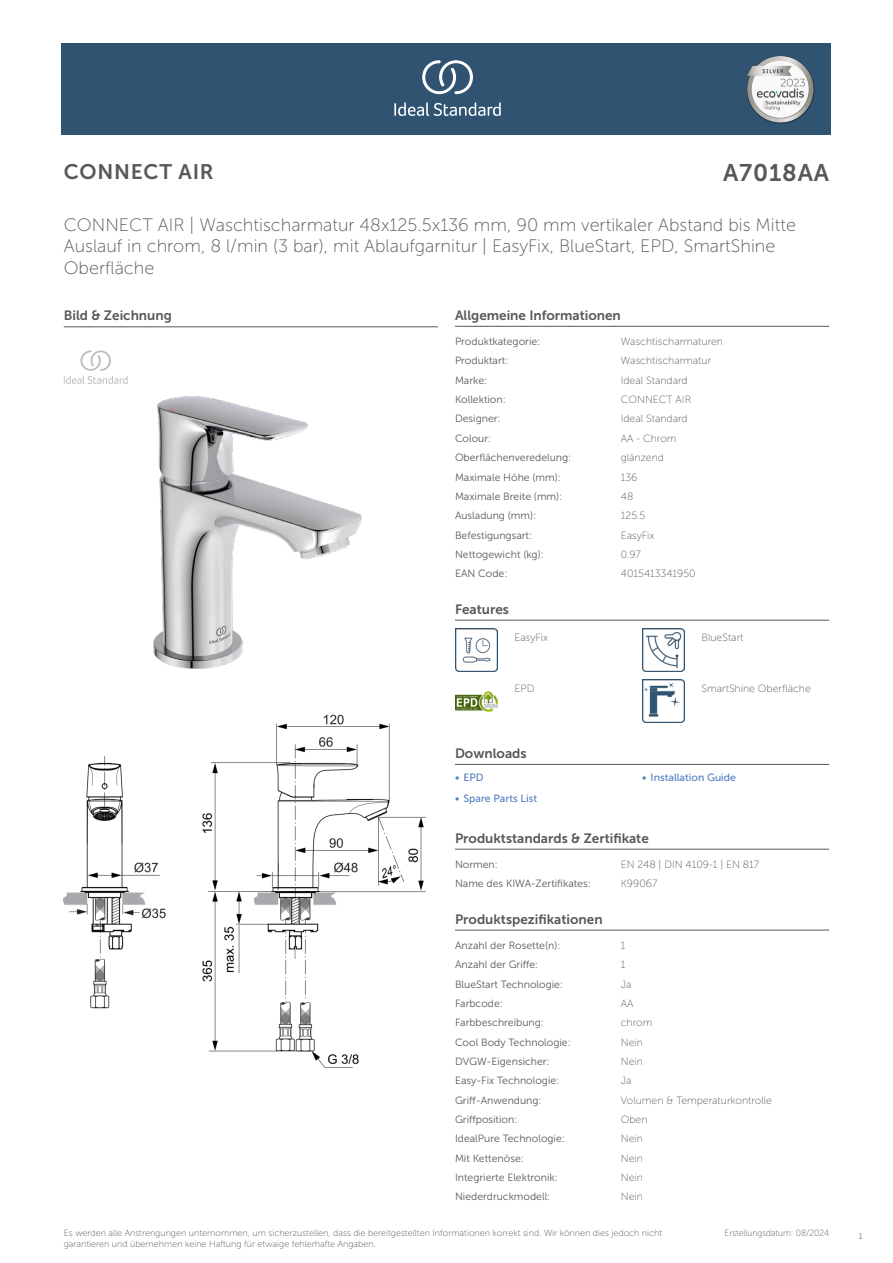
<style>
.page{position:relative;width:893px;height:1263px;background:#fff}
.page>*{position:absolute;margin:0;border:0;box-sizing:border-box;transform-origin:0 0}
.ID{font:24px "Museo Sans 700";letter-spacing:.035em;color:#57585a}
.SUITE_NAME{font:21px "Museo Sans 700";letter-spacing:.035em;color:#57585a}
.Product_description__L3{font:18px/21.6px "Museo Sans 100";color:#57585a}
.head_9pt{font:13.5px "Museo Sans 700";color:#57585a}
.head_general{font:10.5px "Museo Sans 300";color:#57585a}
.value_general{font:10.5px "Museo Sans 100";color:#57585a}
.t1{font:10.5px "Museo Sans 500";color:#547ec0}
.Disclaimer{font:9px/10.8px "Museo Sans 100";color:#57585a}
.Date_created{font:9px "Museo Sans 100";color:#57585a;scale:.95 1}
.t2{font:300 9px "Calibri";color:#57585a;scale:.95 1}
</style>
<div class="page">
<div style="left:62px;top:43px;width:769px;height:91px;background:#2f5371"></div>
<hr style="left:455px;top:326px;width:166px;height:1px;background:#57585a">
<hr style="left:621px;top:326px;width:208px;height:1px;background:#57585a">
<hr style="left:455px;top:620px;width:59px;height:1px;background:#57585a">
<hr style="left:514px;top:620px;width:128px;height:1px;background:#57585a">
<hr style="left:642px;top:620px;width:60px;height:1px;background:#57585a">
<hr style="left:702px;top:620px;width:127px;height:1px;background:#57585a">
<img style="left:455px;top:629px;width:42px;height:42px">
<img style="left:642px;top:629px;width:43px;height:42px">
<img style="left:455px;top:691px;width:42px;height:20px">
<img style="left:642px;top:680px;width:43px;height:42px">
<hr style="left:455px;top:764px;width:187px;height:1px;background:#57585a">
<hr style="left:642px;top:764px;width:187px;height:1px;background:#57585a">
<hr style="left:455px;top:849px;width:166px;height:1px;background:#57585a">
<hr style="left:621px;top:849px;width:208px;height:1px;background:#57585a">
<hr style="left:455px;top:930px;width:166px;height:1px;background:#57585a">
<hr style="left:621px;top:930px;width:208px;height:1px;background:#57585a">
<img style="left:64px;top:714px;width:361px;height:353px">
<hr style="left:64px;top:327px;width:374px;height:1px;background:#57585a">
<svg style="left:64px;top:350px;width:64px;height:34px"></svg>
<img style="left:153px;top:396px;width:209px;height:273px">
<svg style="left:394px;top:102px;width:107px;height:14px"></svg>
<svg style="left:422px;top:60px;width:51px;height:34px"></svg>
<img style="left:746px;top:56px;width:68px;height:67px">
<p class="SUITE_NAME" style="left:64px;top:160px;width:152px">CONNECT AIR</p>
<p class="ID" style="left:723px;top:160px;width:108px">A7018AA</p>
<p class="Product_description__L3" style="left:64px;top:214px;width:734px">CONNECT AIR | Waschtischarmatur 48x125.5x136 mm, 90 mm vertikaler Abstand bis Mitte<br>Auslauf in chrom, 8 l/min (3 bar), mit Ablaufgarnitur | EasyFix, BlueStart, EPD, SmartShine<br>Oberfläche</p>
<p class="head_9pt" style="left:64px;top:308px;width:110px">Bild &amp; Zeichnung</p>
<p class="head_9pt" style="left:455px;top:308px;width:167px">Allgemeine Informationen</p>
<p class="head_general" style="left:455px;top:336px;width:87px">Produktkategorie:</p>
<p class="value_general" style="left:621px;top:336px;width:104px">Waschtischarmaturen</p>
<p class="head_general" style="left:455px;top:355px;width:55px">Produktart:</p>
<p class="value_general" style="left:621px;top:355px;width:92px">Waschtischarmatur</p>
<p class="head_general" style="left:455px;top:374px;width:34px">Marke:</p>
<p class="value_general" style="left:621px;top:374px;width:68px">Ideal Standard</p>
<p class="head_general" style="left:455px;top:394px;width:52px">Kollektion:</p>
<p class="value_general" style="left:621px;top:394px;width:72px">CONNECT AIR</p>
<p class="head_general" style="left:455px;top:413px;width:47px">Designer:</p>
<p class="value_general" style="left:621px;top:413px;width:68px">Ideal Standard</p>
<p class="head_general" style="left:455px;top:432px;width:38px">Colour:</p>
<p class="value_general" style="left:621px;top:433px;width:57px">AA - Chrom</p>
<p class="head_general" style="left:455px;top:452px;width:118px">Oberflächenveredelung:</p>
<p class="value_general" style="left:621px;top:452px;width:45px">glänzend</p>
<p class="head_general" style="left:455px;top:471px;width:107px">Maximale Höhe (mm):</p>
<p class="value_general" style="left:621px;top:471px;width:18px">136</p>
<p class="head_general" style="left:455px;top:491px;width:109px">Maximale Breite (mm):</p>
<p class="value_general" style="left:621px;top:491px;width:14px">48</p>
<p class="head_general" style="left:455px;top:510px;width:83px">Ausladung (mm):</p>
<p class="value_general" style="left:621px;top:510px;width:26px">125.5</p>
<p class="head_general" style="left:455px;top:529px;width:79px">Befestigungsart:</p>
<p class="value_general" style="left:621px;top:529px;width:35px">EasyFix</p>
<p class="head_general" style="left:455px;top:549px;width:90px">Nettogewicht (kg):</p>
<p class="value_general" style="left:621px;top:549px;width:22px">0.97</p>
<p class="head_general" style="left:455px;top:568px;width:54px">EAN Code:</p>
<p class="value_general" style="left:621px;top:568px;width:76px">4015413341950</p>
<p class="head_9pt" style="left:455px;top:602px;width:55px">Features</p>
<p class="value_general" style="left:514px;top:632px;width:35px">EasyFix</p>
<p class="value_general" style="left:702px;top:632px;width:43px">BlueStart</p>
<p class="value_general" style="left:514px;top:683px;width:21px">EPD</p>
<p class="value_general" style="left:702px;top:683px;width:111px">SmartShine Oberfläche</p>
<p class="head_9pt" style="left:455px;top:746px;width:73px">Downloads</p>
<p class="t1" style="left:455px;top:772px;width:30px">• EPD</p>
<p class="t1" style="left:642px;top:772px;width:95px">• Installation Guide</p>
<p class="t1" style="left:455px;top:793px;width:84px">• Spare Parts List</p>
<p class="head_9pt" style="left:455px;top:831px;width:195px">Produktstandards &amp; Zertifikate</p>
<p class="head_general" style="left:455px;top:858px;width:44px">Normen:</p>
<p class="value_general" style="left:621px;top:859px;width:140px">EN 248 | DIN 4109-1 | EN 817</p>
<p class="head_general" style="left:455px;top:878px;width:137px">Name des KIWA-Zertifikates:</p>
<p class="value_general" style="left:621px;top:878px;width:38px">K99067</p>
<p class="head_9pt" style="left:455px;top:911px;width:149px">Produktspezifikationen</p>
<p class="head_general" style="left:455px;top:939px;width:107px">Anzahl der Rosette(n):</p>
<p class="value_general" style="left:621px;top:939px;width:6px">1</p>
<p class="head_general" style="left:455px;top:959px;width:85px">Anzahl der Griffe:</p>
<p class="value_general" style="left:621px;top:959px;width:6px">1</p>
<p class="head_general" style="left:455px;top:978px;width:110px">BlueStart Technologie:</p>
<p class="value_general" style="left:621px;top:978px;width:12px">Ja</p>
<p class="head_general" style="left:455px;top:997px;width:49px">Farbcode:</p>
<p class="value_general" style="left:621px;top:998px;width:14px">AA</p>
<p class="head_general" style="left:455px;top:1017px;width:90px">Farbbeschreibung:</p>
<p class="value_general" style="left:621px;top:1017px;width:33px">chrom</p>
<p class="head_general" style="left:455px;top:1036px;width:117px">Cool Body Technologie:</p>
<p class="value_general" style="left:621px;top:1036px;width:24px">Nein</p>
<p class="head_general" style="left:455px;top:1056px;width:96px">DVGW-Eigensicher:</p>
<p class="value_general" style="left:621px;top:1056px;width:24px">Nein</p>
<p class="head_general" style="left:455px;top:1075px;width:106px">Easy-Fix Technologie:</p>
<p class="value_general" style="left:621px;top:1075px;width:12px">Ja</p>
<p class="head_general" style="left:455px;top:1094px;width:88px">Griff-Anwendung:</p>
<p class="value_general" style="left:621px;top:1094px;width:153px">Volumen &amp; Temperaturkontrolle</p>
<p class="head_general" style="left:455px;top:1114px;width:64px">Griffposition:</p>
<p class="value_general" style="left:621px;top:1114px;width:28px">Oben</p>
<p class="head_general" style="left:455px;top:1133px;width:111px">IdealPure Technologie:</p>
<p class="value_general" style="left:621px;top:1133px;width:24px">Nein</p>
<p class="head_general" style="left:455px;top:1152px;width:70px">Mit Kettenöse:</p>
<p class="value_general" style="left:621px;top:1152px;width:24px">Nein</p>
<p class="head_general" style="left:455px;top:1172px;width:104px">Integrierte Elektronik:</p>
<p class="value_general" style="left:621px;top:1172px;width:24px">Nein</p>
<p class="head_general" style="left:455px;top:1191px;width:97px">Niederdruckmodell:</p>
<p class="value_general" style="left:621px;top:1191px;width:24px">Nein</p>
<p class="Disclaimer" style="left:64px;top:1227px;width:600px">Es werden alle Anstrengungen unternommen, um sicherzustellen, dass die bereitgestellten Informationen korrekt sind. Wir können dies jedoch nicht garantieren und übernehmen keine Haftung für etwaige fehlerhafte Angaben.</p>
<p class="Date_created" style="left:725px;top:1228px;width:112px">Erstellungsdatum: 08/2024</p>
<p class="t2" style="left:858px;top:1230px;width:6px">1</p>
</div>
